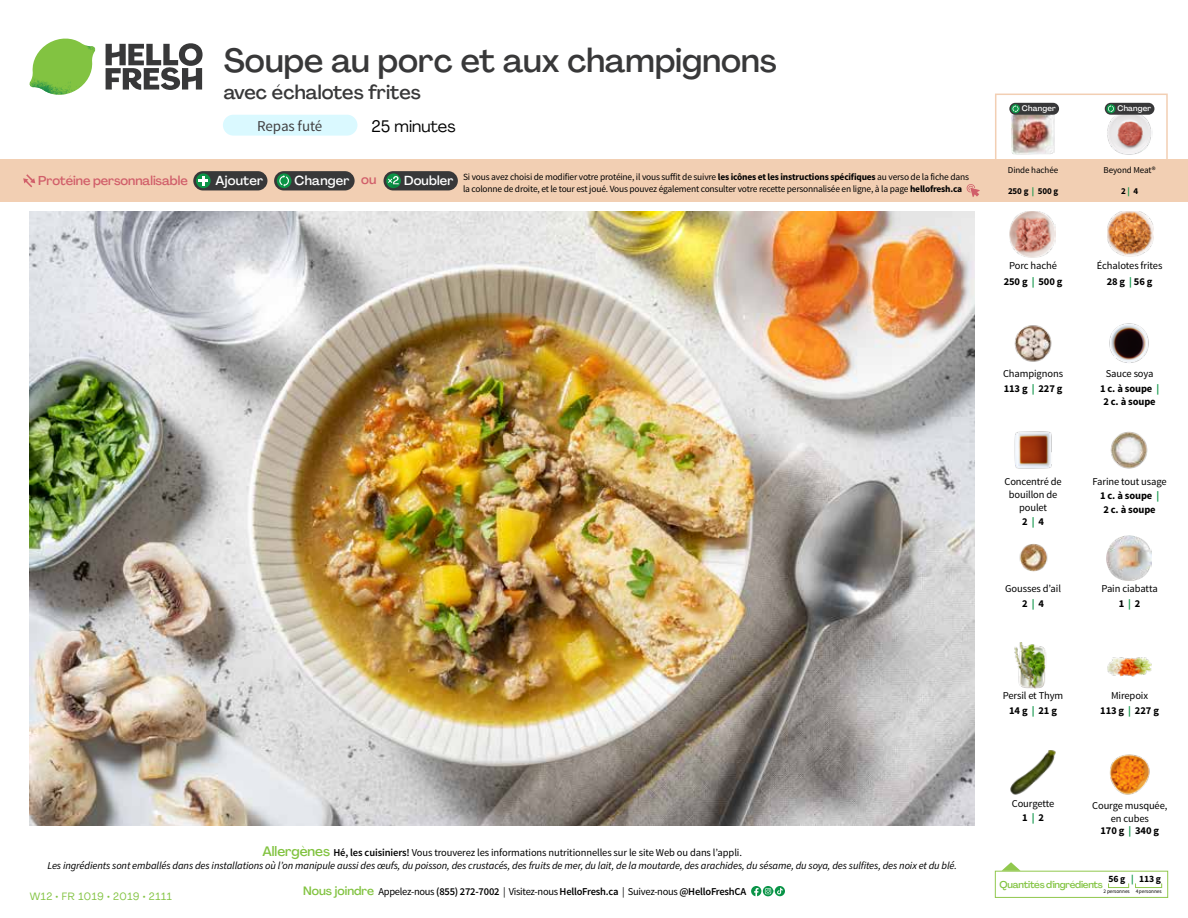
<style>
.page{position:relative;width:1188px;height:918px;background:#fff}
.page>*{position:absolute;margin:0;border:0;box-sizing:border-box;transform-origin:0 0}
.t1{font:500 33px "Agrandir";color:#383839}
.t2{font:500 19.5px "Agrandir";color:#383839}
.t3{font:16.5px "Agrandir";color:#000}
.t4{font:15px "Source Sans Pro";letter-spacing:-.01em;color:#414042}
.t5{font:500 12.9px "Agrandir";letter-spacing:.015em;color:#fff}
.t6{font:500 12.75px "Agrandir";letter-spacing:-.005em;color:#d15f6a}
.t7{font:italic 10.5px/13.5px "Source Sans Pro";letter-spacing:-.01em;color:#000;text-align:center}
.t8{font:10.5px/14.9px "Source Sans Pro";letter-spacing:-.01em;color:#000;text-align:center}
.t9{font:600 10.5px "Source Sans Pro";letter-spacing:-.02em;color:#000}
.t10{font:700 10.5px "Source Sans Pro";letter-spacing:-.01em;color:#000}
.t11{font:10.5px "Agrandir";letter-spacing:.05em;color:#82c341}
.t12{font:500 9.75px "Agrandir";letter-spacing:-.025em;color:#82c341}
.t13{font:700 9.6px "Source Sans Pro";color:#000}
.t14{font:9.45px/12px "Source Sans Pro";letter-spacing:-.02em;color:#000}
.t15{font:9px "Source Sans Pro";letter-spacing:-.01em;color:#000}
.t16{font:700 9px "Source Sans Pro";letter-spacing:-.01em;color:#000}
.t17{font:500 7.95px "Agrandir";letter-spacing:.02em;color:#fff}
.t18{font:5.25px "Source Sans Pro";letter-spacing:-.01em;color:#000}
.s1{color:#d15f6a}
.s2{font-weight:700}
.s3{color:#0b9446}
.s4{font-weight:700;color:#0b9446}
.s5{font-family:"Agrandir";font-weight:500;font-style:normal;font-size:13.5px;color:#82c341}
.s6{font-weight:600;font-style:normal}
.s7{font-style:normal}
.s8{font-family:"Agrandir";font-weight:500;font-size:12px;color:#82c341}
.s9{font-weight:400}
</style>
<div class="page">
<svg style="left:106px;top:43px;width:97px;height:47px"></svg>
<svg style="left:34px;top:39px;width:59px;height:38px"></svg>
<img style="left:65px;top:39px;width:30px;height:25px">
<img style="left:33px;top:60px;width:56px;height:10px">
<img style="left:29px;top:64px;width:58px;height:31px">
<img style="left:64px;top:70px;width:25px;height:24px">
<img style="left:30px;top:211px;width:945px;height:615px">
<svg style="left:775px;top:886px;width:10px;height:10px"></svg>
<svg style="left:751px;top:886px;width:32px;height:10px"></svg>
<svg style="left:1002px;top:862px;width:19px;height:9px"></svg>
<div style="left:995px;top:871px;width:173px;height:27px;border:1px solid #91c84e"></div>
<div style="left:1108px;top:883px;width:21px;height:5px;border:1px solid #91c84e"></div>
<div style="left:1135px;top:883px;width:27px;height:5px;border:1px solid #91c84e"></div>
<img style="left:1014px;top:325px;width:38px;height:37px">
<img style="left:1109px;top:323px;width:40px;height:40px">
<img style="left:1014px;top:431px;width:38px;height:38px">
<img style="left:1110px;top:431px;width:38px;height:38px">
<img style="left:1019px;top:544px;width:29px;height:28px">
<img style="left:1106px;top:536px;width:46px;height:45px">
<img style="left:1014px;top:643px;width:32px;height:45px">
<img style="left:1011px;top:750px;width:45px;height:45px">
<img style="left:1108px;top:211px;width:45px;height:46px">
<img style="left:1010px;top:212px;width:45px;height:45px">
<img style="left:1107px;top:657px;width:45px;height:20px">
<img style="left:1109px;top:754px;width:41px;height:41px">
<div style="left:0;top:160px;width:1188px;height:42px;background:#f2cfb3"></div>
<svg style="left:23px;top:174px;width:12px;height:13px"></svg>
<div style="left:384px;top:171px;width:74px;height:19px;background:#383839;border-radius:10px"></div>
<svg style="left:386px;top:173px;width:15px;height:15px"></svg>
<div style="left:389px;top:180px;width:11px;height:11px;background:#000;opacity:.35"></div>
<svg style="left:387px;top:176px;width:12px;height:8px"></svg>
<div style="left:274px;top:171px;width:81px;height:19px;background:#383839;border-radius:10px"></div>
<svg style="left:277px;top:173px;width:15px;height:15px"></svg>
<svg style="left:279px;top:175px;width:10px;height:12px"></svg>
<div style="left:193px;top:171px;width:74px;height:19px;background:#383839;border-radius:10px"></div>
<svg style="left:196px;top:173px;width:15px;height:15px"></svg>
<svg style="left:198px;top:176px;width:10px;height:10px"></svg>
<svg style="left:967px;top:184px;width:13px;height:13px"></svg>
<div style="left:995px;top:94px;width:173px;height:69px;border:2px solid #f2cfb3"></div>
<img style="left:1107px;top:114px;width:45px;height:41px">
<img style="left:1011px;top:114px;width:44px;height:41px">
<div style="left:1105px;top:103px;width:49px;height:12px;background:#383839;border-radius:6px"></div>
<svg style="left:1106px;top:104px;width:9px;height:9px"></svg>
<svg style="left:1108px;top:105px;width:6px;height:7px"></svg>
<div style="left:1009px;top:103px;width:50px;height:12px;background:#383839;border-radius:6px"></div>
<svg style="left:1011px;top:104px;width:9px;height:9px"></svg>
<svg style="left:1013px;top:105px;width:5px;height:7px"></svg>
<div style="left:223px;top:115px;width:134px;height:21px;background:#daf9ff;border-radius:10px"></div>
<h1 class="t1" style="left:224px;top:40px;width:555px">Soupe au porc et aux champignons</h1>
<h2 class="t2" style="left:224px;top:80px;width:199px">avec échalotes frites</h2>
<h3 class="t3" style="left:372px;top:116px;width:86px">25 minutes</h3>
<h3 class="t4" style="left:257px;top:117px;width:67px">Repas futé</h3>
<p class="t6" style="left:38px;top:173px;width:151px">Protéine personnalisable</p>
<p class="t5" style="left:216px;top:172px;width:49px">Ajouter</p>
<p class="t5" style="left:295px;top:172px;width:83px">Changer <span class="s1">ou</span></p>
<p class="t5" style="left:404px;top:172px;width:51px">Doubler</p>
<p class="t14" style="left:463px;top:171px;width:507px">Si vous avez choisi de modifier votre protéine, il vous suffit de suivre <span class="s2">les icônes et les instructions spécifiques</span> au verso de la fiche dans la colonne de droite, et le tour est joué. Vous pouvez également consulter votre recette personnalisée en ligne, à la page <span class="s2">hellofresh.ca</span></p>
<p class="t17" style="left:1022px;top:104px;width:35px">Changer</p>
<p class="t17" style="left:1117px;top:104px;width:35px">Changer</p>
<p class="t15" style="left:1008px;top:164px;width:52px">Dinde hachée</p>
<p class="t16" style="left:1008px;top:185px;width:52px">250 g <span class="s3">|</span> 500 g</p>
<p class="t8" style="left:1004px;top:258px;width:60px;line-height:15.6px">Porc haché<br><span class="s2">250 g</span> <span class="s4">|</span> <span class="s2">500 g</span></p>
<p class="t15" style="left:1104px;top:164px;width:54px">Beyond Meat®</p>
<p class="t16" style="left:1121px;top:185px;width:18px">2 <span class="s3">|</span> 4</p>
<p class="t8" style="left:1097px;top:258px;width:67px;line-height:15.6px">Échalotes frites<br><span class="s2">28 g</span> <span class="s4">|</span> <span class="s2">56 g</span></p>
<p class="t8" style="left:1003px;top:366px;width:62px;text-align:left">Champignons<br><span class="s2">113 g</span> <span class="s4">|</span> <span class="s2">227 g</span></p>
<p class="t8" style="left:1100px;top:366px;width:61px">Sauce soya<br><span class="s2">1 c. à soupe</span> <span class="s4">|</span></p>
<p class="t10" style="left:1103px;top:395px;width:54px">2 c. à soupe</p>
<p class="t8" style="left:1004px;top:474px;width:59px;line-height:13.5px">Concentré de bouillon de poulet<br><span class="s2">2</span> <span class="s4">|</span> <span class="s2">4</span></p>
<p class="t8" style="left:1093px;top:474px;width:76px">Farine tout usage<br><span class="s2">1 c. à soupe</span> <span class="s4">|</span></p>
<p class="t10" style="left:1103px;top:503px;width:54px">2 c. à soupe</p>
<p class="t8" style="left:1005px;top:581px;width:57px">Gousses d’ail<br><span class="s2">2</span> <span class="s4">|</span> <span class="s2">4</span></p>
<p class="t8" style="left:1102px;top:581px;width:58px">Pain ciabatta<br><span class="s2">1</span> <span class="s4">|</span> <span class="s2">2</span></p>
<p class="t8" style="left:1003px;top:689px;width:62px">Persil et Thym<br><span class="s2">14 g</span> <span class="s4">|</span> <span class="s2">21 g</span></p>
<p class="t8" style="left:1100px;top:689px;width:60px">Mirepoix<br><span class="s2">113 g</span> <span class="s4">|</span> <span class="s2">227 g</span></p>
<p class="t7" style="left:47px;top:846px;width:911px"><span class="s5">Allergènes</span> <span class="s6">Hé, les cuisiniers!</span> <span class="s7">Vous trouverez les informations nutritionnelles sur le site Web ou dans l’appli.<br></span>Les ingrédients sont emballés dans des installations où l’on manipule aussi des œufs, du poisson, des crustacés, des fruits de mer, du lait, de la moutarde, des arachides, du sésame, du soya, des sulfites, des noix et du blé.</p>
<p class="t11" style="left:30px;top:890px;width:143px">W12 • FR 1019 • 2019 • 2111</p>
<p class="t9" style="left:303px;top:885px;width:445px"><span class="s8">Nous joindre</span> <span class="s9">Appelez-nous</span> (855) 272-7002 <span class="s9">| Visitez-nous</span> HelloFresh.ca <span class="s9">| Suivez-nous</span> @HelloFreshCA</p>
<p class="t8" style="left:1012px;top:796px;width:44px">Courgette<br><span class="s2">1</span> <span class="s4">|</span> <span class="s2">2</span></p>
<p class="t8" style="left:1092px;top:799px;width:77px;line-height:13.5px">Courge musquée, en cubes</p>
<p class="t10" style="left:1100px;top:824px;width:60px">170 g <span class="s3">|</span> 340 g</p>
<p class="t13" style="left:1108px;top:873px;width:54px">56 g <span class="s3">|</span> 113 g</p>
<p class="t18" style="left:1103px;top:888px;width:60px">2 personnes 4 personnes</p>
<p class="t12" style="left:1000px;top:878px;width:105px">Quantités d'ingrédients</p>
</div>
